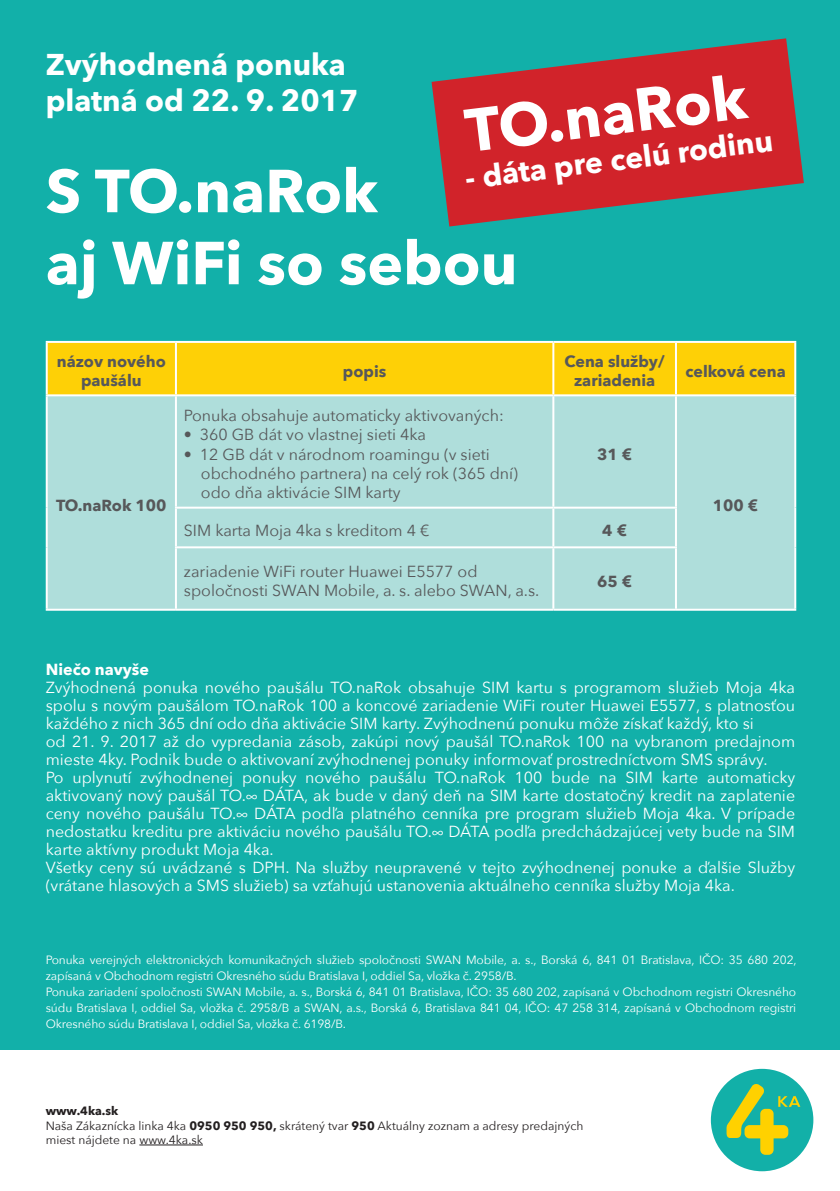
<style>
.page{position:relative;width:840px;height:1191px;background:#fff}
.page>*{position:absolute;margin:0;border:0;box-sizing:border-box;transform-origin:0 0}
.t1{font:700 60px "Avenir Next";color:#fff}
.t2{font:700 30px "Avenir Next";color:#fff}
.t3{font:16px/18px "Avenir Next";color:#fff;text-align:justify}
.t4{font:16px/19.2px "Avenir Next";color:#57585a}
.t5{font:700 16px/19.2px "Avenir Next";color:#57585a;text-align:center}
.t6{font:700 16px "Avenir Next";color:#fff}
.t7{font:12px/16px "Avenir Next";letter-spacing:-.01em;color:#fff}
.t8{font:12px/14.4px "Avenir Next";color:#231f20}
.t9{font:700 12px "Avenir Next";color:#231f20}
.s1{font-weight:700}
</style>
<div class="page">
<div style="left:0;top:0;width:839px;height:1050px;background:#12b0a9"></div>
<div style="left:48px;top:343px;width:745px;height:51px;background:#fed006"></div>
<div style="left:48px;top:396px;width:745px;height:213px;background:#afdedb"></div>
<hr style="left:46px;top:341px;width:130px;height:2px;background:#fff">
<hr style="left:46px;top:343px;width:2px;height:51px;background:#fff">
<hr style="left:176px;top:341px;width:377px;height:2px;background:#fff">
<hr style="left:175px;top:343px;width:2px;height:51px;background:#fff">
<hr style="left:553px;top:341px;width:122px;height:2px;background:#fff">
<hr style="left:552px;top:343px;width:2px;height:51px;background:#fff">
<hr style="left:675px;top:341px;width:120px;height:2px;background:#fff">
<hr style="left:674px;top:343px;width:2px;height:51px;background:#fff">
<hr style="left:793px;top:343px;width:2px;height:51px;background:#fff">
<hr style="left:46px;top:394px;width:130px;height:2px;background:#fff">
<hr style="left:46px;top:396px;width:2px;height:111px;background:#fff">
<hr style="left:46px;top:507px;width:2px;height:40px;background:#fff">
<hr style="left:46px;top:547px;width:2px;height:62px;background:#fff">
<hr style="left:46px;top:609px;width:130px;height:2px;background:#fff">
<hr style="left:176px;top:394px;width:377px;height:2px;background:#fff">
<hr style="left:175px;top:396px;width:2px;height:110px;background:#fff">
<hr style="left:553px;top:394px;width:122px;height:2px;background:#fff">
<hr style="left:552px;top:396px;width:2px;height:110px;background:#fff">
<hr style="left:675px;top:394px;width:120px;height:2px;background:#fff">
<hr style="left:674px;top:396px;width:2px;height:110px;background:#fff">
<hr style="left:793px;top:396px;width:2px;height:111px;background:#fff">
<hr style="left:793px;top:507px;width:2px;height:40px;background:#fff">
<hr style="left:793px;top:547px;width:2px;height:62px;background:#fff">
<hr style="left:675px;top:609px;width:120px;height:2px;background:#fff">
<hr style="left:175px;top:506px;width:378px;height:2px;background:#fff">
<hr style="left:175px;top:508px;width:2px;height:38px;background:#fff">
<hr style="left:553px;top:506px;width:123px;height:2px;background:#fff">
<hr style="left:552px;top:508px;width:2px;height:38px;background:#fff">
<hr style="left:674px;top:508px;width:2px;height:38px;background:#fff">
<hr style="left:175px;top:546px;width:378px;height:2px;background:#fff">
<hr style="left:175px;top:548px;width:2px;height:61px;background:#fff">
<hr style="left:553px;top:546px;width:123px;height:2px;background:#fff">
<hr style="left:552px;top:548px;width:2px;height:61px;background:#fff">
<hr style="left:674px;top:548px;width:2px;height:61px;background:#fff">
<hr style="left:176px;top:609px;width:377px;height:2px;background:#fff">
<hr style="left:553px;top:609px;width:122px;height:2px;background:#fff">
<hr style="left:139px;top:1144px;width:64px;height:1px;background:#231f20">
<svg style="left:431px;top:38px;width:372px;height:188px;fill:#d1232a"></svg>
<div style="left:710px;top:1068px;width:102px;height:103px;background:#12b0a8;border-radius:50%"></div>
<svg style="left:725px;top:1083px;width:74px;height:71px"></svg>
<p class="t2" style="left:46px;top:39px;width:301px">Zvýhodnená ponuka</p>
<p class="t2" style="left:46px;top:75px;width:314px">platná od 22. 9. 2017</p>
<p class="t1" style="left:459px;top:80px;width:284px;rotate:-7deg">TO.naRok</p>
<p class="t2" style="left:462px;top:152px;width:311px;rotate:-7deg">- dáta pre celú rodinu</p>
<p class="t1" style="left:46px;top:139px;width:333px">S TO.naRok</p>
<p class="t1" style="left:46px;top:211px;width:473px">aj WiFi so sebou</p>
<p class="t5" style="left:57px;top:351px;width:110px">názov nového paušálu</p>
<p class="t5" style="left:343px;top:361px;width:45px">popis</p>
<p class="t5" style="left:564px;top:351px;width:101px">Cena služby/ zariadenia</p>
<p class="t5" style="left:685px;top:361px;width:102px">celková cena</p>
<p class="t5" style="left:56px;top:495px;width:112px">TO.naRok 100</p>
<p class="t4" style="left:184px;top:405px;width:321px">Ponuka obsahuje automaticky aktivovaných:</p>
<p class="t4" style="left:184px;top:424px;width:243px">• 360 GB dát vo vlastnej sieti 4ka</p>
<p class="t4" style="left:201px;top:443px;width:318px;text-indent:-17px">• 12 GB dát v národnom roamingu (v sieti obchodného partnera) na celý rok (365 dní) odo dňa aktivácie SIM karty</p>
<p class="t5" style="left:596px;top:444px;width:37px">31 €</p>
<p class="t4" style="left:184px;top:519px;width:247px">SIM karta Moja 4ka s kreditom 4 €</p>
<p class="t5" style="left:602px;top:520px;width:26px">4 €</p>
<p class="t4" style="left:184px;top:561px;width:357px">zariadenie WiFi router Huawei E5577 od spoločnosti SWAN Mobile, a. s. alebo SWAN, a.s.</p>
<p class="t5" style="left:596px;top:571px;width:37px">65 €</p>
<p class="t5" style="left:712px;top:495px;width:47px">100 €</p>
<p class="t6" style="left:46px;top:656px;width:105px">Niečo navyše</p>
<p class="t3" style="left:46px;top:678px;width:750px">Zvýhodnená ponuka nového paušálu TO.naRok obsahuje SIM kartu s programom služieb Moja 4ka spolu s novým paušálom TO.naRok 100 a koncové zariadenie WiFi router Huawei E5577, s platnosťou každého z nich 365 dní odo dňa aktivácie SIM karty. Zvýhodnenú ponuku môže získať každý, kto si</p>
<p class="t3" style="left:46px;top:732px;width:750px">od 21. 9. 2017 až do vypredania zásob, zakúpi nový paušál TO.naRok 100 na vybranom predajnom mieste 4ky. Podnik bude o aktivovaní zvýhodnenej ponuky informovať prostredníctvom SMS správy.</p>
<p class="t3" style="left:46px;top:768px;width:750px">Po uplynutí zvýhodnenej ponuky nového paušálu TO.naRok 100 bude na SIM karte automaticky aktivovaný nový paušál TO.∞ DÁTA, ak bude v daný deň na SIM karte dostatočný kredit na zaplatenie ceny nového paušálu TO.∞ DÁTA podľa platného cenníka pre program služieb Moja 4ka. V prípade nedostatku kreditu pre aktiváciu nového paušálu TO.∞ DÁTA podľa predchádzajúcej vety bude na SIM karte aktívny produkt Moja 4ka.</p>
<p class="t3" style="left:46px;top:858px;width:750px">Všetky ceny sú uvádzané s DPH. Na služby neupravené v tejto zvýhodnenej ponuke a ďalšie Služby (vrátane hlasových a SMS služieb) sa vzťahujú ustanovenia aktuálneho cenníka služby Moja 4ka.</p>
<p class="t7" style="left:46px;top:951px;width:752px">Ponuka verejných elektronických komunikačných služieb spoločnosti SWAN Mobile, a. s., Borská 6, 841 01 Bratislava, IČO: 35 680 202, zapísaná v Obchodnom registri Okresného súdu Bratislava I, oddiel Sa, vložka č. 2958/B.</p>
<p class="t7" style="left:46px;top:983px;width:751px;text-align:justify">Ponuka zariadení spoločnosti SWAN Mobile, a. s., Borská 6, 841 01 Bratislava, IČO: 35 680 202, zapísaná v Obchodnom registri Okresného súdu Bratislava I, oddiel Sa, vložka č. 2958/B a SWAN, a.s., Borská 6, Bratislava 841 04, IČO: 47 258 314, zapísaná v Obchodnom registri Okresného súdu Bratislava I, oddiel Sa, vložka č. 6198/B.</p>
<p class="t9" style="left:46px;top:1100px;width:74px">www.4ka.sk</p>
<p class="t8" style="left:46px;top:1117px;width:539px">Naša Zákaznícka linka 4ka <span class="s1">0950 950 950,</span> skrátený tvar <span class="s1">950</span> Aktuálny zoznam a adresy predajných miest nájdete na www.4ka.sk</p>
</div>
